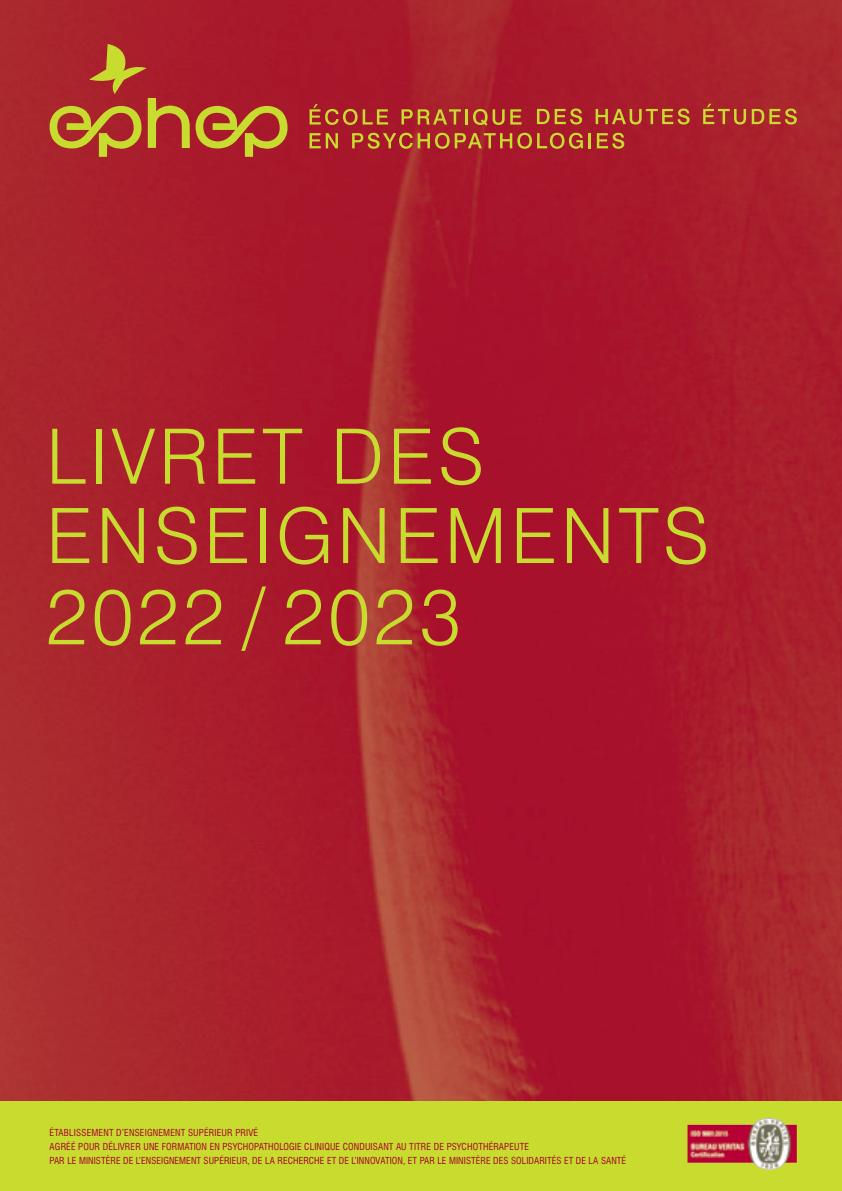
<style>
.page{position:relative;width:842px;height:1191px;background:#fff}
.page>*{position:absolute;margin:0;border:0;box-sizing:border-box;transform-origin:0 0}
.t1{font:300 78.4px "Swiss 721 BT";letter-spacing:.05em;color:#c8dc30}
.t2{font:300 76.4px/79.4px "Swiss 721 BT";letter-spacing:.05em;color:#c8dc30}
.t3{font:condensed 9.4px/14px "Swiss 721 BT";letter-spacing:.015em;color:#a70029}
</style>
<div class="page">
<img style="left:0;top:0;width:842px;height:1101px">
<div style="left:0;top:1101px;width:842px;height:90px;background:#c8dc30"></div>
<svg style="left:310px;top:104px;width:78px;height:21px"></svg>
<svg style="left:401px;top:109px;width:60px;height:15px"></svg>
<hr style="left:465px;top:109px;width:3px;height:15px;background:#c8dc30">
<svg style="left:473px;top:109px;width:48px;height:17px"></svg>
<svg style="left:537px;top:109px;width:12px;height:15px"></svg>
<svg style="left:555px;top:108px;width:27px;height:16px"></svg>
<svg style="left:596px;top:108px;width:94px;height:17px"></svg>
<svg style="left:703px;top:104px;width:43px;height:21px"></svg>
<svg style="left:752px;top:108px;width:45px;height:16px"></svg>
<svg style="left:310px;top:133px;width:28px;height:15px"></svg>
<svg style="left:352px;top:133px;width:231px;height:16px"></svg>
<hr style="left:588px;top:133px;width:3px;height:15px;background:#c8dc30">
<svg style="left:597px;top:133px;width:27px;height:16px"></svg>
<svg style="left:196px;top:106px;width:92px;height:51px"></svg>
<div style="left:213px;top:123px;width:24px;height:7px;background:#c8dc30"></div>
<svg style="left:50px;top:44px;width:140px;height:113px"></svg>
<svg style="left:763px;top:1121px;width:34px;height:49px"></svg>
<img style="left:687px;top:1117px;width:94px;height:52px">
<h2 class="t2" style="left:46px;top:416px;width:664px">LIVRET DES<br>ENSEIGNEMENTS</h2>
<h1 class="t1" style="left:46px;top:568px;width:416px">2022 / 2023</h1>
<p class="t3" style="left:50px;top:1125px;width:578px">ÉTABLISSEMENT D’ENSEIGNEMENT SUPÉRIEUR PRIVÉ<br>AGRÉÉ POUR DÉLIVRER UNE FORMATION EN PSYCHOPATHOLOGIE CLINIQUE CONDUISANT AU TITRE DE PSYCHOTHÉRAPEUTE<br>PAR LE MINISTÈRE DE L’ENSEIGNEMENT SUPÉRIEUR, DE LA RECHERCHE ET DE L’INNOVATION, ET PAR LE MINISTÈRE DES SOLIDARITÉS ET DE LA SANTÉ</p>
</div>
